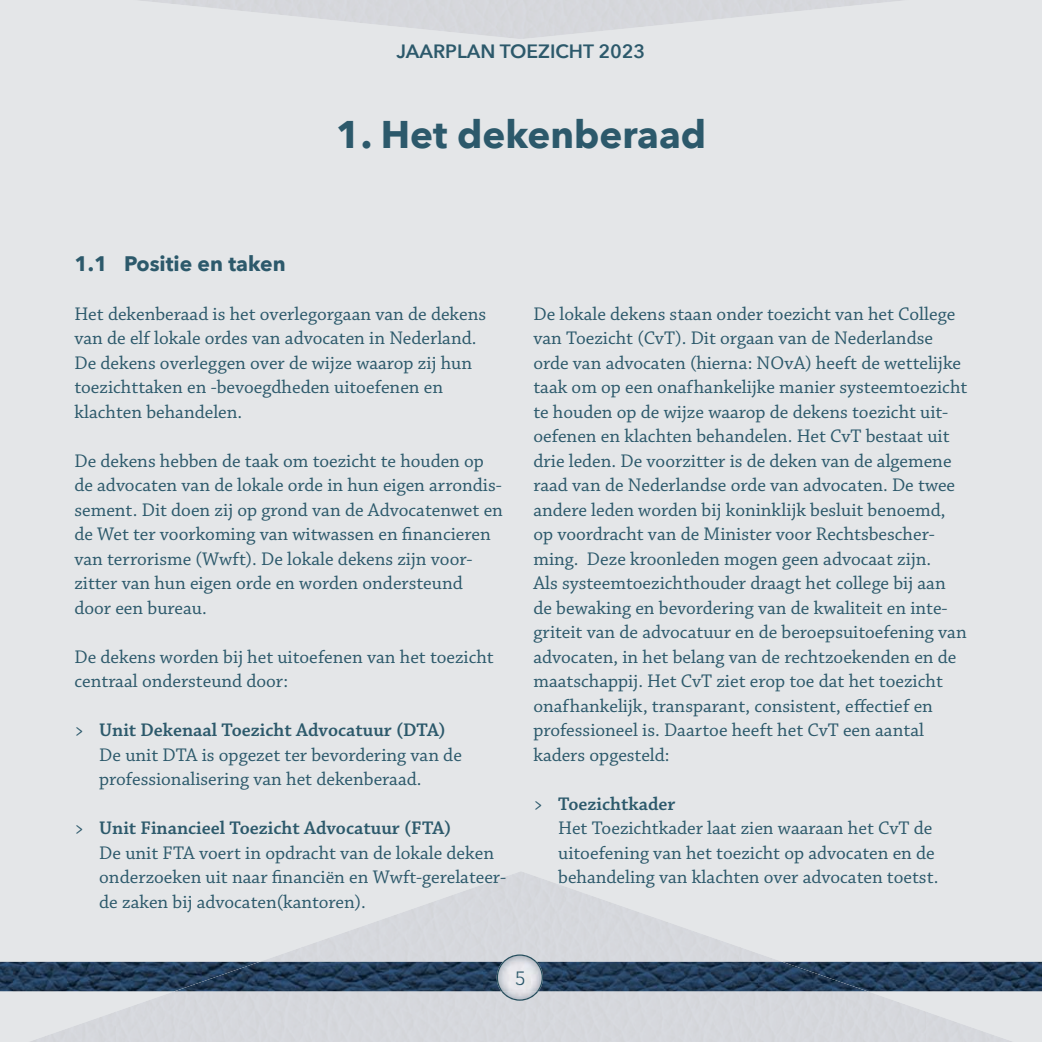
<style>
.page{position:relative;width:1042px;height:1042px;background:#e4e6e8}
.page>*{position:absolute;margin:0;border:0;box-sizing:border-box;transform-origin:0 0}
.t1{font:700 38.5px "Avenir Next";color:#2c596b}
.t2{font:700 21px "Avenir Next";color:#2c596b}
.t3{font:19.25px/24.5px "Chaparral Pro";color:#2c596b}
.t4{font:600 19.25px "Avenir Next";color:#2c596b}
.t5{font:19.25px "Avenir Next";color:#2c596b}
.s1{font-weight:600}
</style>
<div class="page">
<img style="left:928px;top:962px;width:114px;height:29px">
<img style="left:0;top:962px;width:114px;height:29px">
<img style="left:130px;top:0;width:782px;height:39px">
<img style="left:302px;top:871px;width:438px;height:171px">
<img style="left:114px;top:945px;width:189px;height:97px">
<img style="left:739px;top:945px;width:189px;height:97px">
<img style="left:27px;top:1010px;width:88px;height:32px">
<img style="left:927px;top:1010px;width:89px;height:32px">
<img style="left:543px;top:962px;width:324px;height:29px">
<img style="left:174px;top:962px;width:323px;height:29px">
<img style="left:501px;top:954px;width:37px;height:46px">
<img style="left:497px;top:962px;width:46px;height:29px">
<img style="left:516px;top:971px;width:8px;height:14px">
<p class="t4" style="left:397px;top:39px;width:250px">JAARPLAN TOEZICHT 2023</p>
<h1 class="t1" style="left:336px;top:110px;width:372px">1. Het dekenberaad</h1>
<p class="t2" style="left:74px;top:250px;width:213px">1.1 Positie en taken</p>
<p class="t3" style="left:74px;top:303px;width:413px">Het dekenberaad is het overlegorgaan van de dekens van de elf lokale ordes van advocaten in Nederland.<br>De dekens overleggen over de wijze waarop zij hun toezichttaken en -bevoegdheden uitoefenen en klachten behandelen.</p>
<p class="t3" style="left:74px;top:450px;width:430px">De dekens hebben de taak om toezicht te houden op de advocaten van de lokale orde in hun eigen arrondis&shy;sement. Dit doen zij op grond van de Advocatenwet en de Wet ter voorkoming van witwassen en financieren van terrorisme (Wwft). De lokale dekens zijn voor&shy;zitter van hun eigen orde en worden ondersteund door een bureau.</p>
<p class="t3" style="left:74px;top:646px;width:421px">De dekens worden bij het uitoefenen van het toezicht centraal ondersteund door:</p>
<p class="t3" style="left:99px;top:719px;width:364px;text-indent:-25px">&gt; <span class="s1">Unit Dekenaal Toezicht Advocatuur (DTA)<br></span>De unit DTA is opgezet ter bevordering van de professionalisering van het dekenberaad.</p>
<p class="t3" style="left:99px;top:817px;width:408px;text-indent:-25px">&gt; <span class="s1">Unit Financieel Toezicht Advocatuur (FTA)<br></span>De unit FTA voert in opdracht van de lokale deken onderzoeken uit naar financiën en Wwft-gerelateer&shy;de zaken bij advocaten(kantoren).</p>
<p class="t3" style="left:533px;top:303px;width:435px">De lokale dekens staan onder toezicht van het College van Toezicht (CvT). Dit orgaan van de Nederlandse orde van advocaten (hierna: NOvA) heeft de wettelijke taak om op een onafhankelijke manier systeemtoezicht te houden op de wijze waarop de dekens toezicht uit&shy;oefenen en klachten behandelen. Het CvT bestaat uit drie leden. De voorzitter is de deken van de algemene raad van de Nederlandse orde van advocaten. De twee andere leden worden bij koninklijk besluit benoemd, op voordracht van de Minister voor Rechtsbescher&shy;ming. Deze kroonleden mogen geen advocaat zijn.<br>Als systeemtoezichthouder draagt het college bij aan de bewaking en bevordering van de kwaliteit en inte&shy;griteit van de advocatuur en de beroepsuitoefening van advocaten, in het belang van de rechtzoekenden en de maatschappij. Het CvT ziet erop toe dat het toezicht onafhankelijk, transparant, consistent, effectief en professioneel is. Daartoe heeft het CvT een aantal kaders opgesteld:</p>
<p class="t3" style="left:558px;top:793px;width:382px;text-indent:-25px">&gt; <span class="s1">Toezichtkader<br></span>Het Toezichtkader laat zien waaraan het CvT de uitoefening van het toezicht op advocaten en de behandeling van klachten over advocaten toetst.</p>
<p class="t5" style="left:515px;top:965px;width:13px">5</p>
</div>
